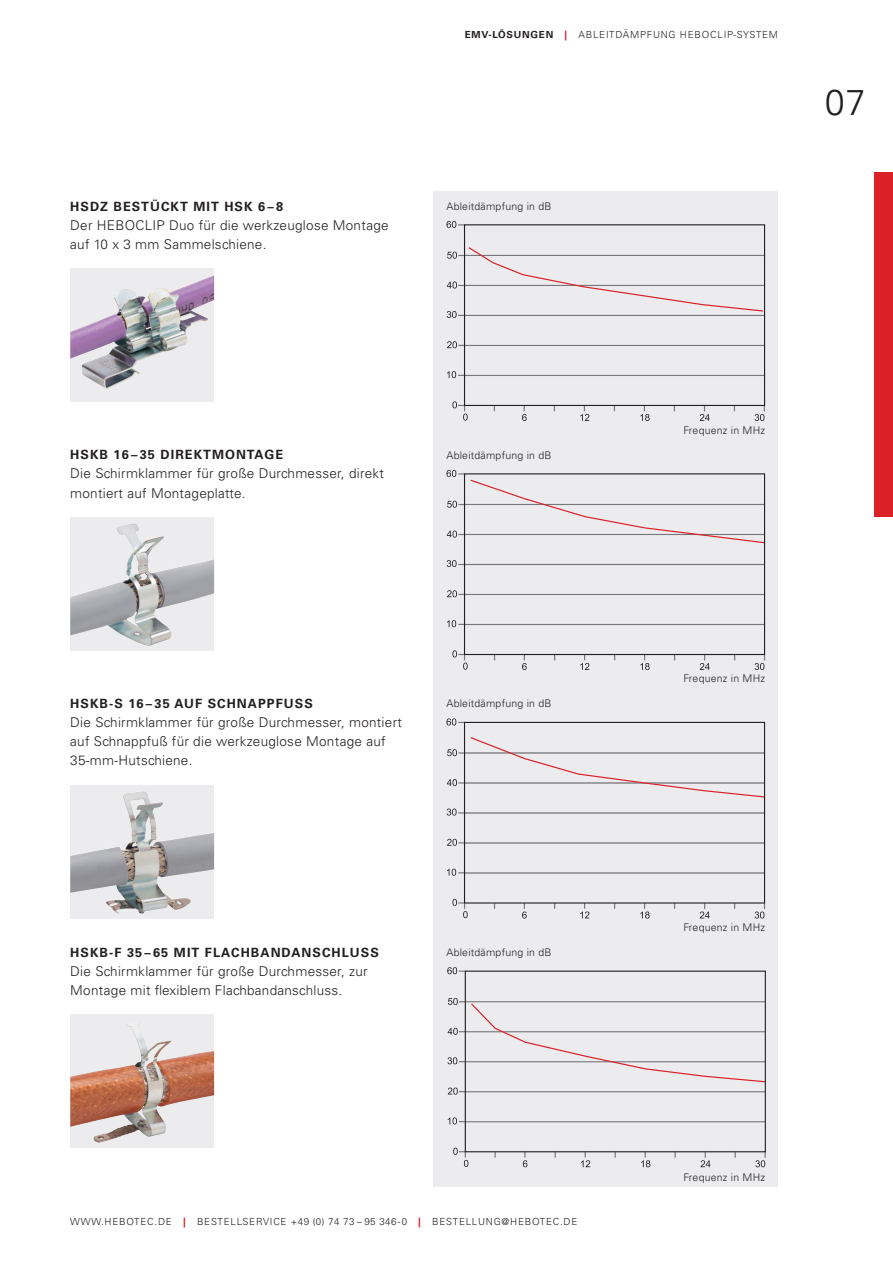
<style>
.page{position:relative;width:893px;height:1263px;background:#fff}
.page>*{position:absolute;margin:0;border:0;box-sizing:border-box;transform-origin:0 0}
.Paginierung_Seitenza{font:300 36px "Univers LT Std";color:#231f20}
.Fließtext{font:300 13.5px/19.2px "Univers LT Std";letter-spacing:.02em;color:#231f20}
.Zwischenüberschrift{font:700 12.75px "Univers LT Std";letter-spacing:.08em;color:#231f20}
.Tabelle_Text_Light{font:300 10.5px "Univers LT Std";letter-spacing:.02em;color:#231f20}
.Rubrikkennzeichnung{font:300 9.75px "Univers LT Std";letter-spacing:.08em;color:#231f20}
.s1{font-weight:700}
.s2{font-weight:700;color:#da2128}
</style>
<div class="page">
<div style="left:874px;top:172px;width:19px;height:345px;background:#da2128"></div>
<div style="left:434px;top:191px;width:344px;height:995px;background:#ececee"></div>
<div style="left:70px;top:268px;width:144px;height:134px;background:#ececee"></div>
<img style="left:70px;top:275px;width:144px;height:114px">
<div style="left:70px;top:1014px;width:144px;height:134px;background:#ececee"></div>
<img style="left:70px;top:1021px;width:144px;height:121px">
<div style="left:70px;top:784px;width:144px;height:134px;background:#ececee"></div>
<img style="left:70px;top:791px;width:144px;height:123px">
<div style="left:70px;top:517px;width:144px;height:134px;background:#ececee"></div>
<img style="left:70px;top:523px;width:144px;height:123px">
<hr style="left:464px;top:375px;width:300px;height:1px;background:#76787b">
<hr style="left:465px;top:345px;width:299px;height:1px;background:#76787b">
<svg style="left:446px;top:221px;width:18px;height:7px"></svg>
<svg style="left:447px;top:341px;width:17px;height:7px"></svg>
<svg style="left:447px;top:371px;width:17px;height:7px"></svg>
<svg style="left:452px;top:401px;width:16px;height:20px"></svg>
<svg style="left:522px;top:406px;width:5px;height:15px"></svg>
<svg style="left:580px;top:406px;width:9px;height:15px"></svg>
<svg style="left:640px;top:406px;width:10px;height:15px"></svg>
<svg style="left:700px;top:406px;width:10px;height:15px"></svg>
<svg style="left:755px;top:406px;width:10px;height:15px"></svg>
<svg style="left:447px;top:247px;width:316px;height:71px"></svg>
<div style="left:464px;top:224px;width:301px;height:182px;border:1px solid #231f20"></div>
<hr style="left:464px;top:624px;width:300px;height:1px;background:#76787b">
<hr style="left:465px;top:594px;width:299px;height:1px;background:#76787b">
<hr style="left:464px;top:564px;width:300px;height:1px;background:#76787b">
<svg style="left:447px;top:560px;width:17px;height:7px"></svg>
<svg style="left:447px;top:590px;width:17px;height:7px"></svg>
<svg style="left:447px;top:620px;width:17px;height:7px"></svg>
<svg style="left:452px;top:650px;width:16px;height:20px"></svg>
<svg style="left:522px;top:655px;width:5px;height:15px"></svg>
<svg style="left:580px;top:655px;width:9px;height:15px"></svg>
<svg style="left:640px;top:655px;width:10px;height:15px"></svg>
<svg style="left:700px;top:655px;width:10px;height:15px"></svg>
<svg style="left:755px;top:655px;width:10px;height:15px"></svg>
<svg style="left:446px;top:470px;width:317px;height:74px"></svg>
<div style="left:464px;top:473px;width:301px;height:182px;border:1px solid #231f20"></div>
<hr style="left:464px;top:872px;width:300px;height:1px;background:#636366">
<hr style="left:465px;top:842px;width:299px;height:1px;background:#636366">
<hr style="left:464px;top:812px;width:300px;height:1px;background:#636366">
<svg style="left:446px;top:718px;width:19px;height:7px"></svg>
<svg style="left:447px;top:808px;width:17px;height:7px"></svg>
<svg style="left:447px;top:839px;width:17px;height:7px"></svg>
<svg style="left:447px;top:869px;width:17px;height:7px"></svg>
<svg style="left:452px;top:899px;width:16px;height:19px"></svg>
<svg style="left:522px;top:903px;width:5px;height:15px"></svg>
<svg style="left:580px;top:903px;width:9px;height:15px"></svg>
<svg style="left:640px;top:903px;width:10px;height:15px"></svg>
<svg style="left:700px;top:903px;width:10px;height:15px"></svg>
<svg style="left:755px;top:903px;width:10px;height:15px"></svg>
<svg style="left:447px;top:736px;width:319px;height:62px"></svg>
<div style="left:464px;top:722px;width:301px;height:181px;border:1px solid #231f20"></div>
<hr style="left:465px;top:1121px;width:300px;height:1px;background:#76787b">
<svg style="left:447px;top:967px;width:18px;height:7px"></svg>
<svg style="left:448px;top:1117px;width:17px;height:7px"></svg>
<svg style="left:453px;top:1148px;width:15px;height:19px"></svg>
<svg style="left:523px;top:1152px;width:4px;height:15px"></svg>
<svg style="left:581px;top:1152px;width:9px;height:15px"></svg>
<svg style="left:641px;top:1152px;width:9px;height:15px"></svg>
<svg style="left:700px;top:1152px;width:10px;height:15px"></svg>
<svg style="left:755px;top:1152px;width:11px;height:15px"></svg>
<svg style="left:447px;top:998px;width:317px;height:96px"></svg>
<div style="left:465px;top:970px;width:301px;height:182px;border:1px solid #231f20"></div>
<p class="Zwischenüberschrift" style="left:70px;top:199px;width:215px">HSDZ BESTÜCKT MIT HSK 6–8</p>
<p class="Fließtext" style="left:70px;top:215px;width:320px">Der HEBOCLIP Duo für die werkzeuglose Montage auf 10 x 3 mm Sammelschiene.</p>
<p class="Rubrikkennzeichnung" style="left:465px;top:29px;width:315px"><span class="s1">EMV-LÖSUNGEN</span> <span class="s2">|</span> ABLEITDÄMPFUNG HEBOCLIP-SYSTEM</p>
<p class="Tabelle_Text_Light" style="left:446px;top:200px;width:106px">Ableitdämpfung in dB</p>
<p class="Paginierung_Seitenza" style="left:825px;top:80px;width:42px">07</p>
<p class="Zwischenüberschrift" style="left:70px;top:447px;width:215px">HSKB 16–35 DIREKTMONTAGE</p>
<p class="Fließtext" style="left:70px;top:464px;width:315px">Die Schirmklammer für große Durchmesser, direkt montiert auf Montageplatte.</p>
<p class="Tabelle_Text_Light" style="left:446px;top:448px;width:106px">Ableitdämpfung in dB</p>
<p class="Zwischenüberschrift" style="left:70px;top:696px;width:244px">HSKB-S 16–35 AUF SCHNAPPFUSS</p>
<p class="Fließtext" style="left:70px;top:713px;width:333px">Die Schirmklammer für große Durchmesser, montiert auf Schnappfuß für die werkzeuglose Montage auf</p>
<p class="Fließtext" style="left:70px;top:751px;width:124px">35-mm-Hutschiene.</p>
<p class="Tabelle_Text_Light" style="left:446px;top:697px;width:106px">Ableitdämpfung in dB</p>
<p class="Zwischenüberschrift" style="left:70px;top:945px;width:310px">HSKB-F 35–65 MIT FLACHBANDANSCHLUSS</p>
<p class="Fließtext" style="left:70px;top:961px;width:299px">Die Schirmklammer für große Durchmesser, zur<br>Montage mit flexiblem Flachbandanschluss.</p>
<p class="Tabelle_Text_Light" style="left:446px;top:946px;width:106px">Ableitdämpfung in dB</p>
<p class="Rubrikkennzeichnung" style="left:70px;top:1215px;width:509px">WWW.HEBOTEC.DE <span class="s2">|</span> BESTELLSERVICE +49 (0) 74 73 – 95 346-0 <span class="s2">|</span> BESTELLUNG@HEBOTEC.DE</p>
<p class="Tabelle_Text_Light" style="left:683px;top:424px;width:83px">Frequenz in MHz</p>
<p class="Tabelle_Text_Light" style="left:683px;top:672px;width:83px">Frequenz in MHz</p>
<p class="Tabelle_Text_Light" style="left:683px;top:921px;width:83px">Frequenz in MHz</p>
<p class="Tabelle_Text_Light" style="left:683px;top:1170px;width:83px">Frequenz in MHz</p>
</div>
